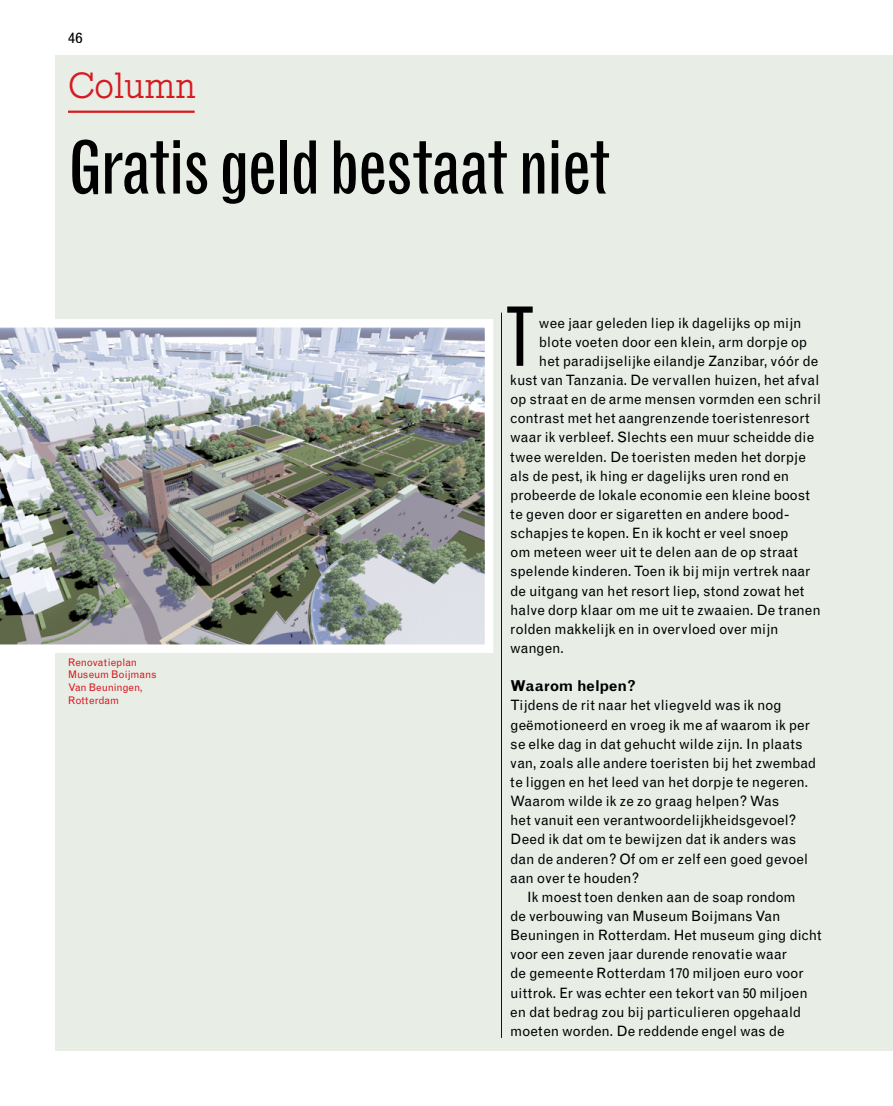
<style>
.page{position:relative;width:893px;height:1106px;background:#fff}
.page>*{position:absolute;margin:0;border:0;box-sizing:border-box;transform-origin:0 0}
.art_Times_txt_10_ins{font:extra-condensed 81px "Grotesque";color:#000}
.colmn_rep_GrotMT_Con{font:condensed 72px "Grotesque";letter-spacing:-.025em;color:#000}
.t1{font:300 36px "Rockwell BQ";letter-spacing:.025em;color:#ed1d24}
.Tussenkop__GrotMT_ar{font:700 15px "Grotesque";letter-spacing:-.02em;color:#000}
.t2{font:15px "Grotesque";color:#000}
.column_rep_GrotMT_re{font:14.25px/19.2px "Grotesque";letter-spacing:-.005em;color:#000}
.column_rep_GrotMT_re-2{font:14.25px "Grotesque";letter-spacing:.02em;color:#000}
.t3{font:10.5px/12.8px "Grotesque";letter-spacing:-.005em;color:#ed1d24}
</style>
<div class="page">
<div style="left:55px;top:55px;width:838px;height:995px;background:#e8ede6"></div>
<hr style="left:68px;top:111px;width:127px;height:2px;background:#ed1d24">
<hr style="left:501px;top:313px;width:1px;height:724px;background:#000">
<img style="left:0;top:319px;width:493px;height:334px">
<p class="t2" style="left:68px;top:29px;width:16px">46</p>
<h3 class="t1" style="left:68px;top:65px;width:129px">Column</h3>
<p class="colmn_rep_GrotMT_Con" style="left:68px;top:126px;width:545px">Gratis geld bestaat niet</p>
<p class="t3" style="left:68px;top:655px;width:90px">Renovatieplan<br>Museum Boijmans<br>Van Beuningen,<br>Rotterdam</p>
<p class="art_Times_txt_10_ins" style="left:506px;top:289px;width:29px">T</p>
<p class="column_rep_GrotMT_re" style="left:539px;top:313px;width:264px">wee jaar geleden liep ik dagelijks op mijn</p>
<p class="column_rep_GrotMT_re" style="left:539px;top:332px;width:270px">blote voeten door een klein, arm dorpje op</p>
<p class="column_rep_GrotMT_re" style="left:539px;top:351px;width:281px">het paradijselijke eilandje Zanzibar, vóór de</p>
<p class="column_rep_GrotMT_re" style="left:510px;top:370px;width:310px">kust van Tanzania. De vervallen huizen, het afval</p>
<p class="column_rep_GrotMT_re" style="left:510px;top:389px;width:312px">op straat en de arme mensen vormden een schril</p>
<p class="column_rep_GrotMT_re" style="left:510px;top:409px;width:301px">contrast met het aangrenzende toeristenresort</p>
<p class="column_rep_GrotMT_re" style="left:510px;top:428px;width:305px">waar ik verbleef. Slechts een muur scheidde die</p>
<p class="column_rep_GrotMT_re" style="left:510px;top:447px;width:297px">twee werelden. De toeristen meden het dorpje</p>
<p class="column_rep_GrotMT_re" style="left:510px;top:466px;width:281px">als de pest, ik hing er dagelijks uren rond en</p>
<p class="column_rep_GrotMT_re" style="left:510px;top:485px;width:301px">probeerde de lokale economie een kleine boost</p>
<p class="column_rep_GrotMT_re" style="left:510px;top:504px;width:281px">te geven door er sigaretten en andere bood-</p>
<p class="column_rep_GrotMT_re" style="left:510px;top:523px;width:280px">schapjes te kopen. En ik kocht er veel snoep</p>
<p class="column_rep_GrotMT_re-2" style="left:510px;top:544px;width:289px">om meteen weer uit te delen aan de op straat</p>
<p class="column_rep_GrotMT_re" style="left:510px;top:562px;width:302px">spelende kinderen. Toen ik bij mijn vertrek naar</p>
<p class="column_rep_GrotMT_re" style="left:510px;top:581px;width:296px">de uitgang van het resort liep, stond zowat het</p>
<p class="column_rep_GrotMT_re" style="left:510px;top:600px;width:312px">halve dorp klaar om me uit te zwaaien. De tranen</p>
<p class="column_rep_GrotMT_re" style="left:510px;top:619px;width:270px">rolden makkelijk en in overvloed over mijn</p>
<p class="column_rep_GrotMT_re" style="left:510px;top:638px;width:55px">wangen.</p>
<p class="Tussenkop__GrotMT_ar" style="left:510px;top:677px;width:127px">Waarom helpen?</p>
<p class="column_rep_GrotMT_re" style="left:510px;top:696px;width:308px">Tijdens de rit naar het vliegveld was ik nog geëmotioneerd en vroeg ik me af waarom ik per se elke dag in dat gehucht wilde zijn. In plaats van, zoals alle andere toeristen bij het zwembad te liggen en het leed van het dorpje te negeren.<br>Waarom wilde ik ze zo graag helpen? Was<br>het vanuit een verantwoordelijkheidsgevoel?<br>Deed ik dat om te bewijzen dat ik anders was dan de anderen? Of om er zelf een goed gevoel aan over te houden?</p>
<p class="column_rep_GrotMT_re" style="left:510px;top:887px;width:313px;text-indent:17px">Ik moest toen denken aan de soap rondom<br>de verbouwing van Museum Boijmans Van Beuningen in Rotterdam. Het museum ging dicht voor een zeven jaar durende renovatie waar<br>de gemeente Rotterdam 170 miljoen euro voor uittrok. Er was echter een tekort van 50 miljoen en dat bedrag zou bij particulieren opgehaald moeten worden. De reddende engel was de</p>
</div>
